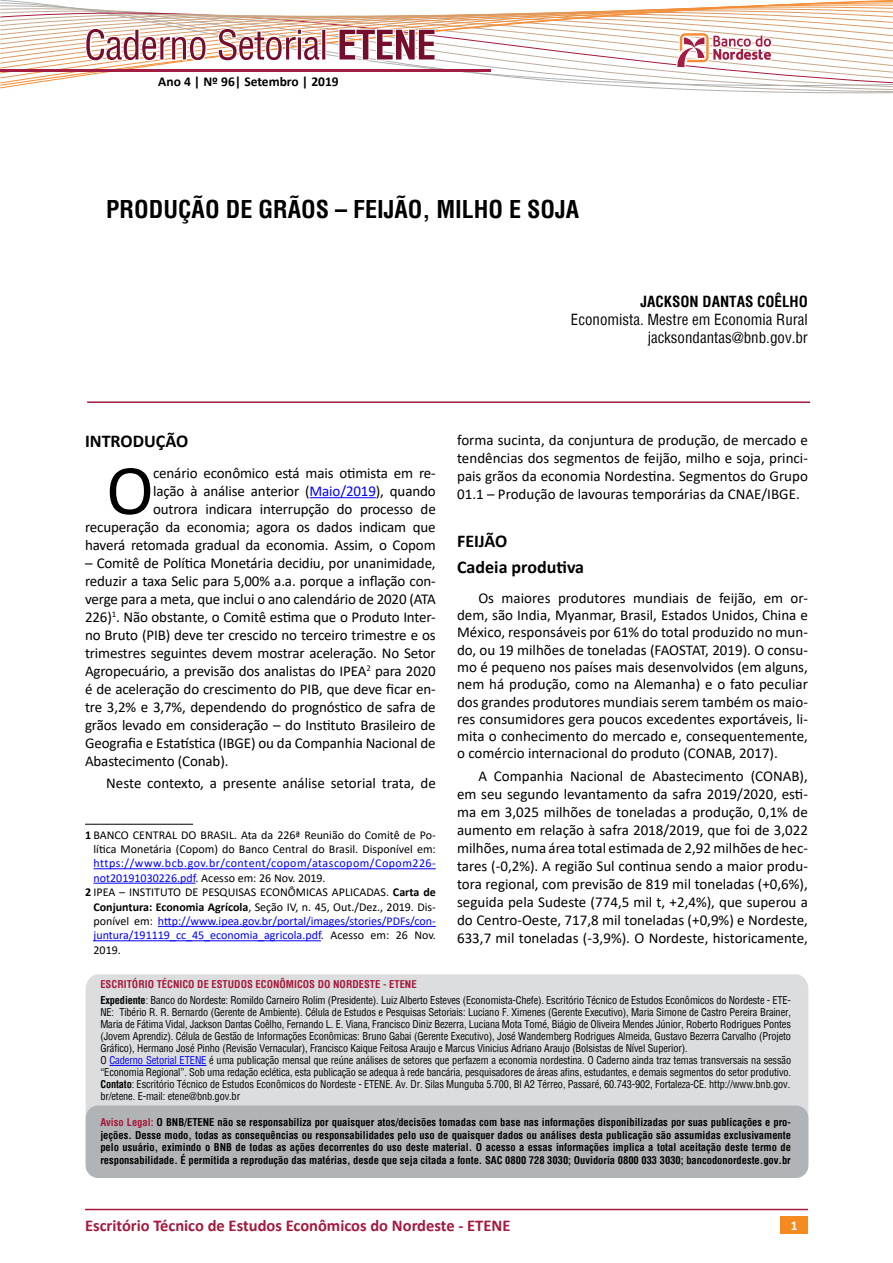
<style>
.page{position:relative;width:893px;height:1263px;background:#fff}
.page>*{position:absolute;margin:0;border:0;box-sizing:border-box;transform-origin:0 0}
.t1{font:71.7px "Calibri";color:#000}
.t2{font:700 condensed 24px "Helvetica";color:#000}
.t3{font:700 18px/25.8px "Calibri";color:#000}
.t4{font:700 16.5px "Calibri";color:#a6193c}
.t5{font:15px/18px "Calibri";letter-spacing:-.01em;color:#000;text-align:justify}
.t6{font:condensed 15px/18px "Helvetica";color:#000;text-align:right}
.t7{font:700 condensed 15px "Helvetica";color:#000}
.t8{font:700 13.5px "Calibri";color:#000}
.t9{font:700 13.5px "Calibri";color:#fff}
.t10{font:12px/14.4px "Calibri";color:#000;text-align:right}
.t11{font:12px "Calibri";color:#00f}
.t12{font:12px "Calibri";letter-spacing:.04em;color:#00f}
.t13{font:condensed 10.5px/12px "Helvetica";letter-spacing:-.01em;color:#000}
.t14{font:700 condensed 10.5px/12.6px "Helvetica";color:#000;text-align:justify}
.s1{color:#00f}
.s2{font-weight:700}
.s3{color:#000}
.s4{font-weight:700;color:#a6193c}
.s5{color:#a6193c}
</style>
<div class="page">
<div style="left:781px;top:1216px;width:27px;height:17px;background:#f68b1f"></div>
<hr style="left:85px;top:1209px;width:723px;height:1px;background:#a6193c">
<svg style="left:0;top:0;width:893px;height:94px"></svg>
<hr style="left:0;top:70px;width:490px;height:2px;background:#a31d43">
<hr style="left:87px;top:401px;width:723px;height:2px;background:#a6193c">
<div style="left:86px;top:974px;width:722px;height:203px;background:#dcddde"></div>
<div style="left:86px;top:1105px;width:722px;height:73px;background:#b1b4b6;border-radius:12px"></div>
<hr style="left:109px;top:1065px;width:97px;height:1px;background:#00f">
<hr style="left:310px;top:497px;width:66px;height:1px;background:#00f">
<hr style="left:85px;top:824px;width:108px;height:1px;background:#000">
<hr style="left:94px;top:868px;width:342px;height:1px;background:#00f">
<hr style="left:94px;top:883px;width:102px;height:1px;background:#00f">
<hr style="left:158px;top:926px;width:278px;height:1px;background:#00f">
<hr style="left:94px;top:940px;width:227px;height:1px;background:#00f">
<p class="t8" style="left:158px;top:72px;width:182px">Ano 4 | Nº 96| Setembro | 2019</p>
<h2 class="t2" style="left:106px;top:193px;width:474px">PRODUÇÃO DE GRÃOS – FEIJÃO, MILHO E SOJA</h2>
<p class="t7" style="left:640px;top:291px;width:169px">JACKSON DANTAS COÊLHO</p>
<p class="t6" style="left:571px;top:310px;width:239px">Economista. Mestre em Economia Rural jacksondantas@bnb.gov.br</p>
<p class="t3" style="left:85px;top:428px;width:105px">INTRODUÇÃO</p>
<h1 class="t1" style="left:106px;top:440px;width:49px">O</h1>
<p class="t5" style="left:85px;top:464px;width:352px;text-align:right">cenário econômico está mais otimista em re-<br>lação à análise anterior (<span class="s1">Maio/2019</span>), quando<br>outrora indicara interrupção do processo de recuperação da economia; agora os dados indicam que haverá retomada gradual da economia. Assim, o Copom</p>
<p class="t5" style="left:85px;top:554px;width:352px">– Comitê de Política Monetária decidiu, por unanimidade, reduzir a taxa Selic para 5,00% a.a. porque a inflação con&shy;verge para a meta, que inclui o ano calendário de 2020 (ATA 226)<sup>1</sup>. Não obstante, o Comitê estima que o Produto Inter&shy;no Bruto (PIB) deve ter crescido no terceiro trimestre e os trimestres seguintes devem mostrar aceleração. No Setor Agropecuário, a previsão dos analistas do IPEA<sup>2</sup> para 2020 é de aceleração do crescimento do PIB, que deve ficar en&shy;tre 3,2% e 3,7%, dependendo do prognóstico de safra de grãos levado em consideração – do Instituto Brasileiro de Geografia e Estatística (IBGE) ou da Companhia Nacional de Abastecimento (Conab).</p>
<p class="t5" style="left:106px;top:774px;width:331px">Neste contexto, a presente análise setorial trata, de</p>
<p class="t10" style="left:85px;top:827px;width:352px"><span class="s2">1</span> BANCO CENTRAL DO BRASIL. Ata da 226ª Reunião do Comitê de Po&shy;lítica Monetária (Copom) do Banco Central do Brasil. Disponível em:</p>
<p class="t12" style="left:94px;top:855px;width:344px">https://www.bcb.gov.br/content/copom/atascopom/Copom226-</p>
<p class="t10" style="left:94px;top:870px;width:234px"><span class="s1">not20191030226.pdf</span>. Acesso em: 26 Nov. 2019.</p>
<p class="t10" style="left:85px;top:885px;width:352px"><span class="s2">2</span> IPEA – INSTITUTO DE PESQUISAS ECONÔMICAS APLICADAS. <span class="s2">Carta de</span></p>
<p class="t10" style="left:94px;top:899px;width:344px"><span class="s2">Conjuntura: Economia Agrícola</span>, Seção IV, n. 45, Out./Dez., 2019. Dis-</p>
<p class="t11" style="left:94px;top:913px;width:344px"><span class="s3">ponível em:</span> http://www.ipea.gov.br/portal/images/stories/PDFs/con-</p>
<p class="t11" style="left:94px;top:927px;width:344px">juntura/191119_cc_45_economia_agricola.pdf<span class="s3">. Acesso em: 26 Nov.</span></p>
<p class="t10" style="left:94px;top:942px;width:29px">2019.</p>
<p class="t5" style="left:457px;top:431px;width:352px">forma sucinta, da conjuntura de produção, de mercado e tendências dos segmentos de feijão, milho e soja, princi&shy;pais grãos da economia Nordestina. Segmentos do Grupo 01.1 – Produção de lavouras temporárias da CNAE/IBGE.</p>
<p class="t3" style="left:457px;top:528px;width:129px">FEIJÃO<br>Cadeia produtiva</p>
<p class="t5" style="left:457px;top:589px;width:352px;line-height:17.2px;text-indent:21px">Os maiores produtores mundiais de feijão, em or&shy;dem, são India, Myanmar, Brasil, Estados Unidos, China e México, responsáveis por 61% do total produzido no mun&shy;do, ou 19 milhões de toneladas (FAOSTAT, 2019). O consu&shy;mo é pequeno nos países mais desenvolvidos (em alguns, nem há produção, como na Alemanha) e o fato peculiar dos grandes produtores mundiais serem também os maio&shy;res consumidores gera poucos excedentes exportáveis, li&shy;mita o conhecimento do mercado e, consequentemente, o comércio internacional do produto (CONAB, 2017).</p>
<p class="t5" style="left:457px;top:766px;width:352px;text-indent:21px">A Companhia Nacional de Abastecimento (CONAB), em seu segundo levantamento da safra 2019/2020, esti&shy;ma em 3,025 milhões de toneladas a produção, 0,1% de aumento em relação à safra 2018/2019, que foi de 3,022 milhões, numa área total estimada de 2,92 milhões de hec&shy;tares (-0,2%). A região Sul continua sendo a maior produ&shy;tora regional, com previsão de 819 mil toneladas (+0,6%), seguida pela Sudeste (774,5 mil t, +2,4%), que superou a do Centro-Oeste, 717,8 mil toneladas (+0,9%) e Nordeste, 633,7 mil toneladas (-3,9%). O Nordeste, historicamente,</p>
<p class="t13" style="left:100px;top:976px;width:692px;line-height:16.2px"><span class="s4">ESCRITÓRIO TÉCNICO DE ESTUDOS ECONÔMICOS DO NORDESTE - ETENE<br></span><span class="s2">Expediente</span>: Banco do Nordeste: Romildo Carneiro Rolim (Presidente). Luiz Alberto Esteves (Economista-Chefe). Escritório Técnico de Estudos Econômicos do Nordeste - ETE-</p>
<p class="t13" style="left:100px;top:1006px;width:692px">NE: Tibério R. R. Bernardo (Gerente de Ambiente). Célula de Estudos e Pesquisas Setoriais: Luciano F. Ximenes (Gerente Executivo), Maria Simone de Castro Pereira Brainer, Maria de Fátima Vidal, Jackson Dantas Coêlho, Fernando L. E. Viana, Francisco Diniz Bezerra, Luciana Mota Tomé, Biágio de Oliveira Mendes Júnior, Roberto Rodrigues Pontes (Jovem Aprendiz). Célula de Gestão de Informações Econômicas: Bruno Gabai (Gerente Executivo), José Wandemberg Rodrigues Almeida, Gustavo Bezerra Carvalho (Projeto Gráfico), Hermano José Pinho (Revisão Vernacular), Francisco Kaique Feitosa Araujo e Marcus Vinicius Adriano Araujo (Bolsistas de Nível Superior).<br>O <span class="s1">Caderno Setorial ETENE</span> é uma publicação mensal que reúne análises de setores que perfazem a economia nordestina. O Caderno ainda traz temas transversais na sessão “Economia Regional”. Sob uma redação eclética, esta publicação se adequa à rede bancária, pesquisadores de áreas afins, estudantes, e demais segmentos do setor produtivo.<br><span class="s2">Contato</span>: Escritório Técnico de Estudos Econômicos do Nordeste - ETENE. Av. Dr. Silas Munguba 5.700, Bl A2 Térreo, Passaré, 60.743-902, Fortaleza-CE. http://www.bnb.gov. br/etene. E-mail: etene@bnb.gov.br</p>
<p class="t14" style="left:100px;top:1116px;width:692px"><span class="s5">Aviso Legal:</span> O BNB/ETENE não se responsabiliza por quaisquer atos/decisões tomadas com base nas informações disponibilizadas por suas publicações e pro&shy;jeções. Desse modo, todas as consequências ou responsabilidades pelo uso de quaisquer dados ou análises desta publicação são assumidas exclusivamente pelo usuário, eximindo o BNB de todas as ações decorrentes do uso deste material. O acesso a essas informações implica a total aceitação deste termo de responsabilidade. É permitida a reprodução das matérias, desde que seja citada a fonte. SAC 0800 728 3030; Ouvidoria 0800 033 3030; bancodonordeste.gov.br</p>
<p class="t4" style="left:85px;top:1213px;width:427px">Escritório Técnico de Estudos Econômicos do Nordeste - ETENE</p>
<p class="t9" style="left:791px;top:1216px;width:8px">1</p>
</div>
